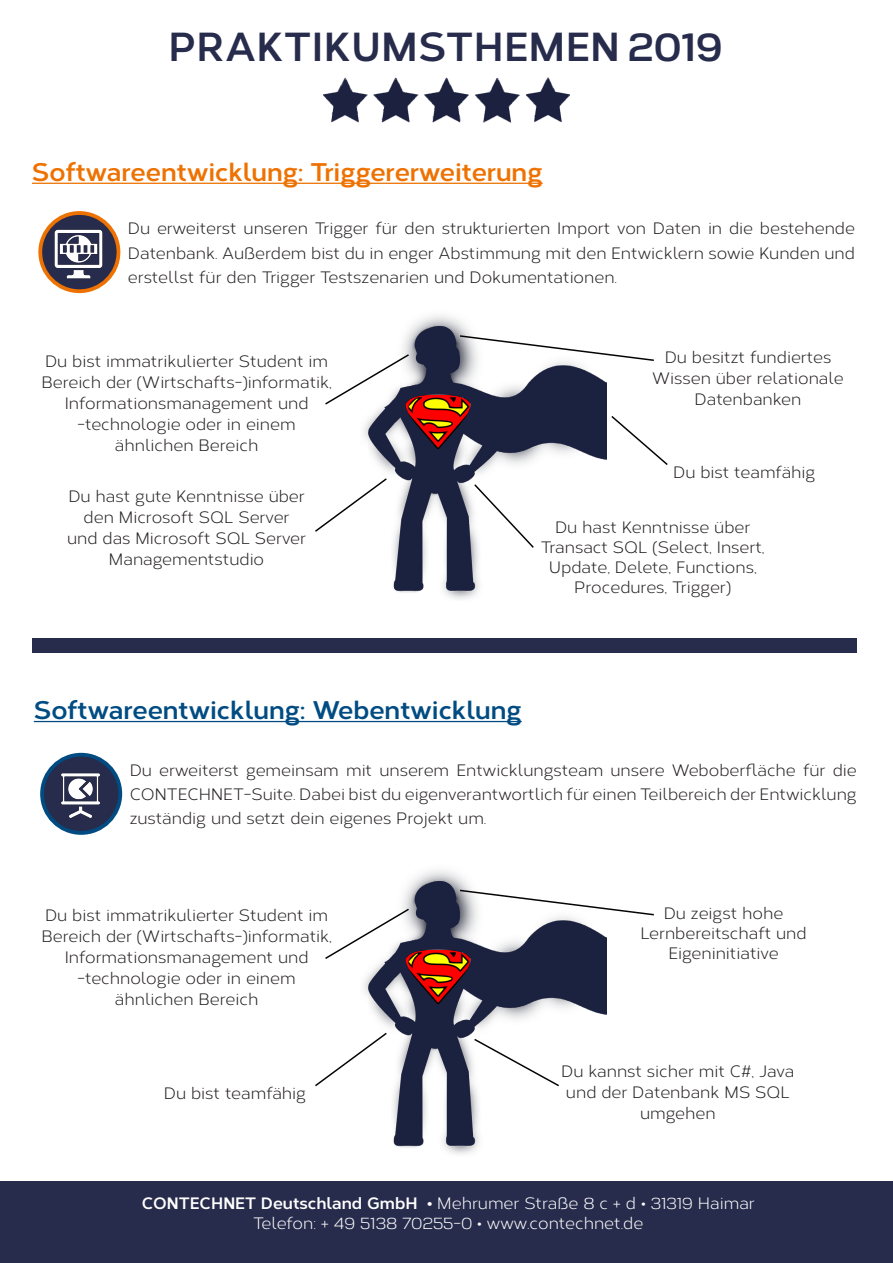
<style>
.page{position:relative;width:893px;height:1263px;background:#fff}
.page>*{position:absolute;margin:0;border:0;box-sizing:border-box;transform-origin:0 0}
.t1{font:700 40.5px "Corbert";letter-spacing:.01em;color:#282c4c}
.t2{font:700 25.5px "Corbert";color:#ee7202}
.t3{font:700 25.5px "Corbert";color:#004c82}
.t4{font:16.5px/21px "Corbert";color:#231f20;text-align:center}
.t5{font:16.5px/19.8px "Corbert";color:#fff;text-align:center}
.s1{font-weight:700}
</style>
<div class="page">
<img style="left:363px;top:315px;width:243px;height:284px">
<img style="left:399px;top:392px;width:78px;height:60px">
<hr style="left:32px;top:183px;width:511px;height:1px;background:#ee7202">
<svg style="left:40px;top:213px;width:78px;height:78px;background:#473640"></svg>
<div style="left:38px;top:211px;width:82px;height:82px;border:4px solid #ee7202;border-radius:50%"></div>
<img style="left:51px;top:227px;width:55px;height:54px">
<svg style="left:325px;top:353px;width:86px;height:53px"></svg>
<svg style="left:315px;top:477px;width:73px;height:56px"></svg>
<svg style="left:473px;top:483px;width:62px;height:66px"></svg>
<svg style="left:458px;top:334px;width:196px;height:28px"></svg>
<svg style="left:611px;top:416px;width:57px;height:49px"></svg>
<div style="left:32px;top:638px;width:824px;height:14px;background:#282c4c"></div>
<img style="left:323px;top:77px;width:247px;height:46px">
<img style="left:363px;top:870px;width:243px;height:284px">
<img style="left:399px;top:946px;width:78px;height:60px">
<hr style="left:34px;top:721px;width:488px;height:1px;background:#004c82">
<svg style="left:42px;top:755px;width:78px;height:78px;background:#213154"></svg>
<div style="left:40px;top:753px;width:82px;height:82px;border:4px solid #004c82;border-radius:50%"></div>
<svg style="left:325px;top:907px;width:86px;height:53px"></svg>
<svg style="left:315px;top:1031px;width:73px;height:57px"></svg>
<svg style="left:473px;top:1037px;width:88px;height:51px"></svg>
<svg style="left:458px;top:889px;width:196px;height:27px"></svg>
<img style="left:53px;top:766px;width:55px;height:55px">
<div style="left:0;top:1181px;width:893px;height:82px;background:#282c4c"></div>
<h1 class="t1" style="left:169px;top:15px;width:555px">PRAKTI KUMSTHEMEN 2019</h1>
<h2 class="t2" style="left:32px;top:152px;width:512px">Softwareentwicklung: Triggererweiterung</h2>
<p class="t4" style="left:128px;top:216px;width:729px;line-height:24px;text-align:justify">Du erweiterst unseren Trigger für den strukturierten Import von Daten in die bestehende Datenbank. Außerdem bist du in enger Abstimmung mit den Entwicklern sowie Kunden und erstellst für den Trigger Testszenarien und Dokumentationen.</p>
<p class="t4" style="left:41px;top:349px;width:292px">Du bist immatrikulierter Student im<br>Bereich der (Wirtschafts-)informatik,<br>Informationsmanagement und -technologie oder in einem ähnlichen Bereich</p>
<p class="t4" style="left:67px;top:485px;width:241px">Du hast gute Kenntnisse über den Microsoft SQL Server und das Microsoft SQL Server<br>Managementstudio</p>
<p class="t4" style="left:652px;top:345px;width:193px">Du besitzt fundiertes<br>Wissen über relationale<br>Datenbanken</p>
<p class="t4" style="left:673px;top:460px;width:144px">Du bist teamfähig</p>
<p class="t4" style="left:541px;top:516px;width:225px;line-height:19.8px">Du hast Kenntnisse über<br>Transact SQL (Select, Insert,<br>Update, Delete, Functions,<br>Procedures, Trigger)</p>
<h2 class="t3" style="left:34px;top:690px;width:489px">Softwareentwicklung: Webentwicklung</h2>
<p class="t4" style="left:130px;top:757px;width:729px;line-height:24px;text-align:justify">Du erweiterst gemeinsam mit unserem Entwicklungsteam unsere Weboberfläche für die CONTECHNET-Suite. Dabei bist du eigenverantwortlich für einen Teilbereich der Entwicklung zuständig und setzt dein eigenes Projekt um.</p>
<p class="t4" style="left:41px;top:904px;width:292px">Du bist immatrikulierter Student im<br>Bereich der (Wirtschafts-)informatik,<br>Informationsmanagement und -technologie oder in einem ähnlichen Bereich</p>
<p class="t4" style="left:164px;top:1081px;width:144px">Du bist teamfähig</p>
<p class="t4" style="left:640px;top:903px;width:168px;line-height:19.8px">Du zeigst hohe<br>Lernbereitschaft und<br>Eigeninitiative</p>
<p class="t4" style="left:561px;top:1060px;width:235px">Du kannst sicher mit C#, Java und der Datenbank MS SQL umgehen</p>
<p class="t5" style="left:142px;top:1193px;width:615px"><span class="s1">CONTECHNET Deutschland GmbH •</span> Mehrumer Straße 8 c + d • 31319 Haimar<br>Telefon: + 49 5138 70255-0 • www.contechnet.de</p>
</div>
